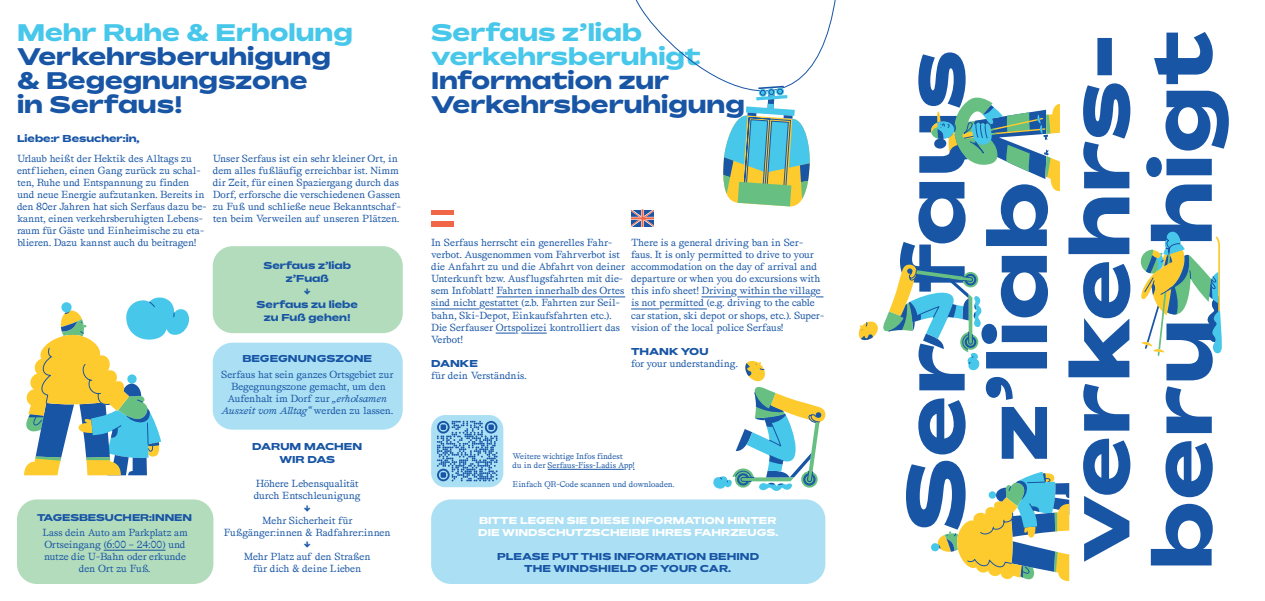
<style>
.page{position:relative;width:1265px;height:601px;background:#fff}
.page>*{position:absolute;margin:0;border:0;box-sizing:border-box;transform-origin:0 0}
.t1{font:900 expanded 24px/24.1px "Bossa";color:#1855a5}
.t2{font:900 expanded 24px/24.1px "Bossa";color:#47c7ea}
.t3{font:10px/12.1px "Affairs";letter-spacing:-.015em;color:#1855a5}
.t4{font:900 expanded 10px/13px "Bossa";color:#1855a5;text-align:center}
.t5{font:900 expanded 10px/12.1px "Bossa";color:#fff}
.t6{font:900 expanded 9.8px "Bossa";letter-spacing:-.01em;color:#1855a5}
.t7{font:8px/9.6px "Affairs";letter-spacing:-.02em;color:#1855a5}
.s1{font-style:italic}
</style>
<div class="page">
<svg style="left:24px;top:297px;width:165px;height:178px"></svg>
<div style="left:17px;top:499px;width:196px;height:85px;background:#b3dcbc;border-radius:20px"></div>
<hr style="left:104px;top:550px;width:61px;height:1px;background:#1855a5">
<div style="left:213px;top:343px;width:190px;height:87px;background:#abe0f4;border-radius:20px"></div>
<div style="left:213px;top:246px;width:190px;height:87px;background:#b3dcbc;border-radius:20px"></div>
<hr style="left:496px;top:297px;width:129px;height:1px;background:#1855a5">
<hr style="left:431px;top:309px;width:48px;height:1px;background:#1855a5">
<hr style="left:485px;top:309px;width:36px;height:1px;background:#1855a5">
<svg style="left:495px;top:333px;width:20px;height:1px"></svg>
<svg style="left:521px;top:333px;width:25px;height:1px"></svg>
<hr style="left:701px;top:297px;width:30px;height:1px;background:#1855a5">
<hr style="left:737px;top:297px;width:73px;height:1px;background:#1855a5">
<svg style="left:631px;top:309px;width:28px;height:1px"></svg>
<hr style="left:665px;top:309px;width:41px;height:1px;background:#1855a5">
<div style="left:431px;top:210px;width:22px;height:6px;background:#f26648"></div>
<div style="left:431px;top:215px;width:22px;height:6px;background:#fff"></div>
<div style="left:431px;top:221px;width:22px;height:5px;background:#f26648"></div>
<svg style="left:631px;top:210px;width:22px;height:16px"></svg>
<hr style="left:547px;top:469px;width:76px;height:1px;background:#1855a5">
<svg style="left:713px;top:361px;width:112px;height:130px"></svg>
<div style="left:431px;top:415px;width:72px;height:72px;background:#abe0f4;border-radius:14px"></div>
<svg style="left:437px;top:421px;width:60px;height:60px"></svg>
<div style="left:431px;top:499px;width:394px;height:85px;background:#abe0f4;border-radius:20px"></div>
<svg style="left:635px;top:0;width:201px;height:86px"></svg>
<svg style="left:723px;top:86px;width:87px;height:121px"></svg>
<svg style="left:1146px;top:32px;width:82px;height:533px"></svg>
<svg style="left:906px;top:52px;width:59px;height:476px;fill:#1855a5"></svg>
<svg style="left:858px;top:96px;width:201px;height:363px"></svg>
<svg style="left:930px;top:472px;width:139px;height:110px"></svg>
<svg style="left:1140px;top:232px;width:81px;height:124px"></svg>
<svg style="left:1068px;top:38px;width:62px;height:524px"></svg>
<h1 class="t2" style="left:17px;top:20px;width:337px">Mehr Ruhe &amp; Erholung</h1>
<h1 class="t1" style="left:17px;top:44px;width:315px">Verkehrsberuhigung &amp; Begegnungszone in Serfaus!</h1>
<p class="t4" style="left:17px;top:132px;width:124px">Liebe:r Besucher:in,</p>
<p class="t3" style="left:17px;top:152px;width:191px">Urlaub heißt der Hektik des Alltags zu entfliehen, einen Gang zurück zu schal&shy;ten, Ruhe und Entspannung zu finden und neue Energie aufzutanken. Bereits in den 80er Jahren hat sich Serfaus dazu be&shy;kannt, einen verkehrsberuhigten Lebens&shy;raum für Gäste und Einheimische zu eta&shy;blieren. Dazu kannst auch du beitragen!</p>
<p class="t3" style="left:213px;top:152px;width:190px">Unser Serfaus ist ein sehr kleiner Ort, in dem alles fußläufig erreichbar ist. Nimm dir Zeit, für einen Spaziergang durch das Dorf, erforsche die verschiedenen Gassen zu Fuß und schließe neue Bekanntschaf&shy;ten beim Verweilen auf unseren Plätzen.</p>
<p class="t4" style="left:256px;top:258px;width:103px">Serfaus z’liab z’Fuaß<br>↓<br>Serfaus zu liebe zu Fuß gehen!</p>
<p class="t6" style="left:37px;top:511px;width:156px">TAGESBESUCHER:INNEN</p>
<p class="t3" style="left:42px;top:526px;width:147px;text-align:center">Lass dein Auto am Parkplatz am<br>Ortseingang (6:00 – 24:00) und nutze die U-Bahn oder erkunde den Ort zu Fuß.</p>
<p class="t4" style="left:242px;top:352px;width:131px">BEGEGNUNGSZONE</p>
<p class="t3" style="left:221px;top:369px;width:174px;text-align:center">Serfaus hat sein ganzes Ortsgebiet zur Begegnungszone gemacht, um den Aufenhalt im Dorf zur <span class="s1">„erholsamen Auszeit vom Alltag“</span> werden zu lassen.</p>
<p class="t4" style="left:252px;top:440px;width:111px">DARUM MACHEN<br>WIR DAS</p>
<p class="t3" style="left:254px;top:478px;width:109px">Höhere Lebensqualität durch Entschleunigung</p>
<p class="t4" style="left:304px;top:501px;width:8px">↓</p>
<p class="t3" style="left:224px;top:514px;width:168px;text-align:center">Mehr Sicherheit für<br>Fußgänger:innen &amp; Radfahrer:innen</p>
<p class="t4" style="left:304px;top:537px;width:8px">↓</p>
<p class="t3" style="left:244px;top:550px;width:128px;text-align:center">Mehr Platz auf den Straßen für dich &amp; deine Lieben</p>
<h1 class="t2" style="left:431px;top:20px;width:271px">Serfaus z’liab verkehrsberuhigt</h1>
<h1 class="t1" style="left:431px;top:68px;width:315px">Information zur<br>Verkehrsberuhigung</h1>
<p class="t3" style="left:431px;top:237px;width:196px">In Serfaus herrscht ein generelles Fahr&shy;verbot. Ausgenommen vom Fahrverbot ist die Anfahrt zu und die Abfahrt von deiner Unterkunft bzw. Ausflugsfahrten mit die&shy;sem Infoblatt! Fahrten innerhalb des Ortes sind nicht gestattet (z.b. Fahrten zur Seil&shy;bahn, Ski-Depot, Einkaufsfahrten etc.).<br>Die Serfauser Ortspolizei kontrolliert das Verbot!</p>
<p class="t4" style="left:431px;top:356px;width:48px">DANKE</p>
<p class="t3" style="left:431px;top:369px;width:97px">für dein Verständnis.</p>
<p class="t3" style="left:631px;top:237px;width:195px">There is a general driving ban in Ser&shy;faus. It is only permitted to drive to your accommodation on the day of arrival and departure or when you do excursions with this info sheet! Driving within the village is not permitted (e.g. driving to the cable car station, ski depot or shops, etc.). Super&shy;vision of the local police Serfaus!</p>
<p class="t4" style="left:631px;top:344px;width:79px">THANK YOU</p>
<p class="t3" style="left:631px;top:357px;width:108px">for your understanding.</p>
<p class="t7" style="left:512px;top:451px;width:123px">Weitere wichtige Infos findest<br>du in der Serfaus-Fiss-Ladis App!</p>
<p class="t7" style="left:512px;top:480px;width:163px">Einfach QR-Code scannen und downloaden.</p>
<p class="t5" style="left:478px;top:514px;width:302px">BITTE LEGEN SIE DIESE INFORMATION HINTER<br>DIE WINDSCHUTZSCHEIBE IHRES FAHRZEUGS.</p>
<p class="t4" style="left:497px;top:550px;width:264px;line-height:12.1px">PLEASE PUT THIS INFORMATION BEHIND<br>THE WINDSHIELD OF YOUR CAR.</p>
</div>
